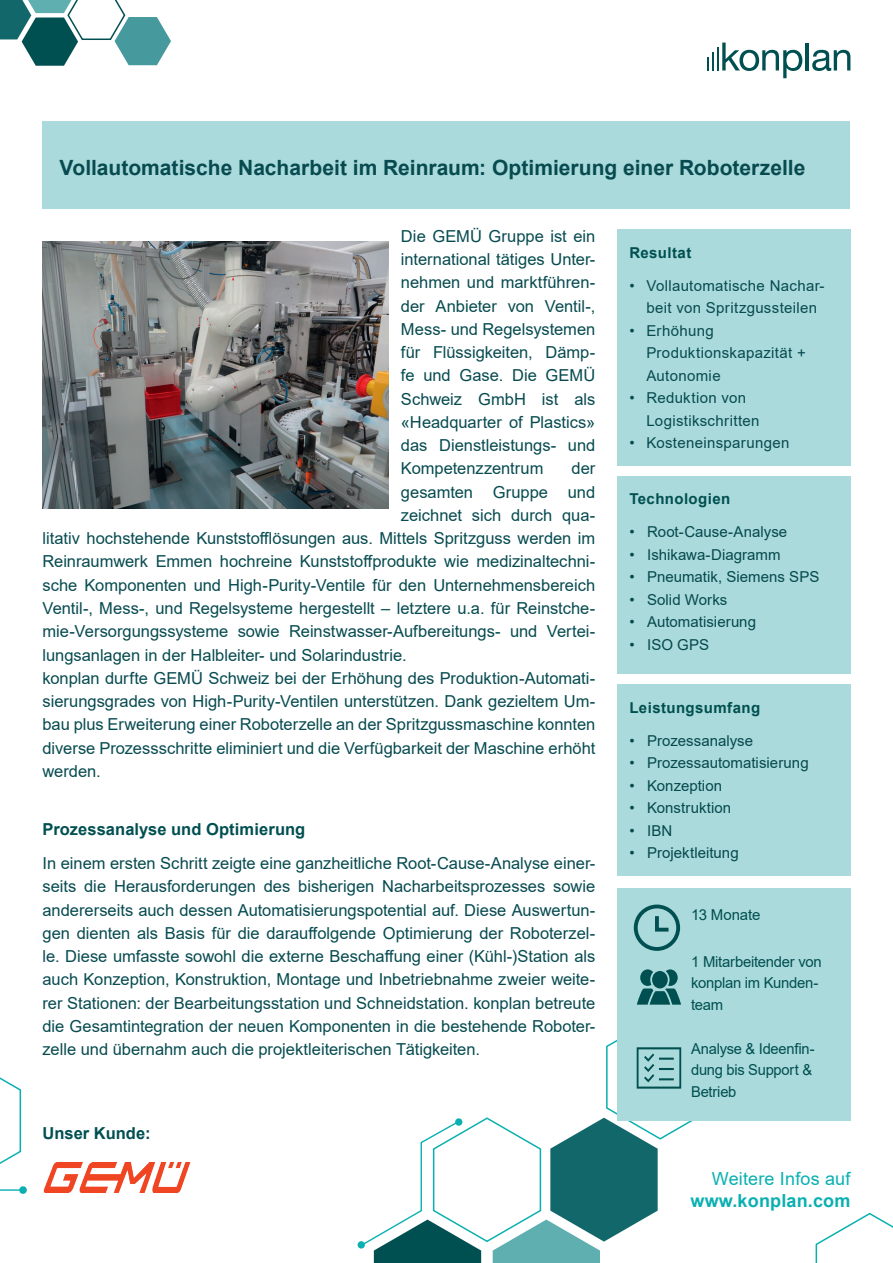
<style>
.page{position:relative;width:893px;height:1263px;background:#fff}
.page>*{position:absolute;margin:0;border:0;box-sizing:border-box;transform-origin:0 0}
.t1{font:700 21px "Arial";color:#074b50}
.t2{font:18px "Arial";letter-spacing:.01em;color:#0ab0b1}
.t3{font:700 18px "Arial";letter-spacing:.01em;color:#0ab0b1}
.t4{font:16.5px/23.2px "Arial";color:#074b50;text-align:justify}
.t5{font:700 16.5px "Arial";color:#004f51}
.t6{font:15px "Arial";color:#05494e}
.t7{font:15px/22.5px "Arial";letter-spacing:.02em;color:#074b50}
.t8{font:15px/21.8px "Arial";letter-spacing:-.015em;color:#004f51}
.t9{font:700 15px "Arial";letter-spacing:.03em;color:#004f51}
</style>
<div class="page">
<svg style="left:815px;top:1212px;width:78px;height:51px"></svg>
<div style="left:358px;top:1241px;width:7px;height:7px;background:#0ab0b1;border-radius:50%"></div>
<svg style="left:0;top:1077px;width:27px;height:117px"></svg>
<svg style="left:812px;top:50px;width:38px;height:21px"></svg>
<svg style="left:722px;top:43px;width:80px;height:35px"></svg>
<hr style="left:717px;top:47px;width:2px;height:23px;background:#004f51">
<hr style="left:806px;top:43px;width:3px;height:27px;background:#004f51">
<svg style="left:707px;top:52px;width:7px;height:18px"></svg>
<svg style="left:0;top:0;width:171px;height:66px"></svg>
<div style="left:43px;top:121px;width:807px;height:87px;background:#aadadb"></div>
<div style="left:617px;top:888px;width:234px;height:233px;background:#aadadb"></div>
<svg style="left:637px;top:969px;width:44px;height:36px"></svg>
<svg style="left:634px;top:904px;width:46px;height:47px"></svg>
<svg style="left:359px;top:1039px;width:334px;height:224px"></svg>
<div style="left:617px;top:230px;width:233px;height:236px;background:#aadadb"></div>
<div style="left:617px;top:476px;width:233px;height:198px;background:#aadadb"></div>
<div style="left:617px;top:685px;width:233px;height:191px;background:#aadadb"></div>
<img style="left:43px;top:242px;width:345px;height:267px">
<img style="left:43px;top:1163px;width:147px;height:29px">
<p class="t1" style="left:60px;top:153px;width:747px">Vollautomatische Nacharbeit im Reinraum: Optimierung einer Roboterzelle</p>
<p class="t4" style="left:401px;top:224px;width:196px">Die GEMÜ Gruppe ist ein international tätiges Unter&shy;nehmen und marktführen&shy;der Anbieter von Ventil-, Mess- und Regelsystemen für Flüssigkeiten, Dämp&shy;fe und Gase. Die GEMÜ Schweiz GmbH ist als «Headquarter of Plastics» das Dienstleistungs- und Kompetenzzentrum</p>
<p class="t4" style="left:571px;top:457px;width:25px">der</p>
<p class="t4" style="left:401px;top:480px;width:196px">gesamten Gruppe und</p>
<p class="t4" style="left:401px;top:503px;width:196px">zeichnet sich durch qua-</p>
<p class="t4" style="left:43px;top:527px;width:554px">litativ hochstehende Kunststofflösungen aus. Mittels Spritzguss werden im</p>
<p class="t4" style="left:43px;top:550px;width:554px">Reinraumwerk Emmen hochreine Kunststoffprodukte wie medizinaltechni-</p>
<p class="t4" style="left:43px;top:573px;width:554px">sche Komponenten und High-Purity-Ventile für den Unternehmensbereich</p>
<p class="t4" style="left:43px;top:596px;width:554px">Ventil-, Mess-, und Regelsysteme hergestellt – letztere u.a. für Reinstche-</p>
<p class="t4" style="left:43px;top:620px;width:554px">mie-Versorgungssysteme sowie Reinstwasser-Aufbereitungs- und Vertei-</p>
<p class="t4" style="left:43px;top:643px;width:366px">lungsanlagen in der Halbleiter- und Solarindustrie.</p>
<p class="t4" style="left:43px;top:666px;width:554px">konplan durfte GEMÜ Schweiz bei der Erhöhung des Produktion-Automati-</p>
<p class="t4" style="left:43px;top:689px;width:554px">sierungsgrades von High-Purity-Ventilen unterstützen. Dank gezieltem Um-</p>
<p class="t4" style="left:43px;top:713px;width:554px">bau plus Erweiterung einer Roboterzelle an der Spritzgussmaschine konnten</p>
<p class="t4" style="left:43px;top:736px;width:554px">diverse Prozessschritte eliminiert und die Verfügbarkeit der Maschine erhöht</p>
<p class="t4" style="left:43px;top:759px;width:60px">werden.</p>
<p class="t5" style="left:43px;top:818px;width:264px">Prozessanalyse und Optimierung</p>
<p class="t4" style="left:43px;top:851px;width:554px">In einem ersten Schritt zeigte eine ganzheitliche Root-Cause-Analyse einer&shy;seits die Herausforderungen des bisherigen Nacharbeitsprozesses sowie andererseits auch dessen Automatisierungspotential auf. Diese Auswertun&shy;gen dienten als Basis für die darauffolgende Optimierung der Roboterzel&shy;le. Diese umfasste sowohl die externe Beschaffung einer (Kühl-)Station als auch Konzeption, Konstruktion, Montage und Inbetriebnahme zweier weite&shy;rer Stationen: der Bearbeitungsstation und Schneidstation. konplan betreute die Gesamtintegration der neuen Komponenten in die bestehende Roboter&shy;zelle und übernahm auch die projektleiterischen Tätigkeiten.</p>
<p class="t5" style="left:43px;top:1121px;width:110px">Unser Kunde:</p>
<p class="t9" style="left:629px;top:242px;width:64px">Resultat</p>
<p class="t7" style="left:646px;top:274px;width:180px;text-indent:-17px">• Vollautomatische Nachar&shy;beit von Spritzgussteilen</p>
<p class="t7" style="left:646px;top:319px;width:161px;text-indent:-17px">• Erhöhung<br>Produktionskapazität +<br>Autonomie</p>
<p class="t7" style="left:646px;top:386px;width:115px;text-indent:-17px">• Reduktion von<br>Logistikschritten</p>
<p class="t7" style="left:629px;top:431px;width:162px">• Kosteneinsparungen</p>
<p class="t9" style="left:629px;top:488px;width:103px">Technologien</p>
<p class="t6" style="left:629px;top:522px;width:159px">• Root-Cause-Analyse</p>
<p class="t6" style="left:629px;top:544px;width:153px">• Ishikawa-Diagramm</p>
<p class="t6" style="left:629px;top:567px;width:192px">• Pneumatik, Siemens SPS</p>
<p class="t6" style="left:629px;top:589px;width:99px">• Solid Works</p>
<p class="t6" style="left:629px;top:612px;width:128px">• Automatisierung</p>
<p class="t6" style="left:629px;top:634px;width:81px">• ISO GPS</p>
<p class="t9" style="left:629px;top:697px;width:132px">Leistungsumfang</p>
<p class="t6" style="left:629px;top:730px;width:125px">• Prozessanalyse</p>
<p class="t6" style="left:629px;top:752px;width:181px">• Prozessautomatisierung</p>
<p class="t6" style="left:629px;top:775px;width:94px">• Konzeption</p>
<p class="t6" style="left:629px;top:797px;width:103px">• Konstruktion</p>
<p class="t6" style="left:629px;top:820px;width:45px">• IBN</p>
<p class="t6" style="left:629px;top:842px;width:111px">• Projektleitung</p>
<p class="t8" style="left:691px;top:904px;width:71px">13 Monate</p>
<p class="t8" style="left:691px;top:950px;width:132px">1 Mitarbeitender von konplan im Kunden&shy;team</p>
<p class="t8" style="left:691px;top:1037px;width:125px">Analyse &amp; Ideenfin&shy;dung bis Support &amp;<br>Betrieb</p>
<p class="t2" style="left:712px;top:1167px;width:140px">Weitere Infos auf</p>
<p class="t3" style="left:691px;top:1188px;width:161px">www.konplan.com</p>
</div>
